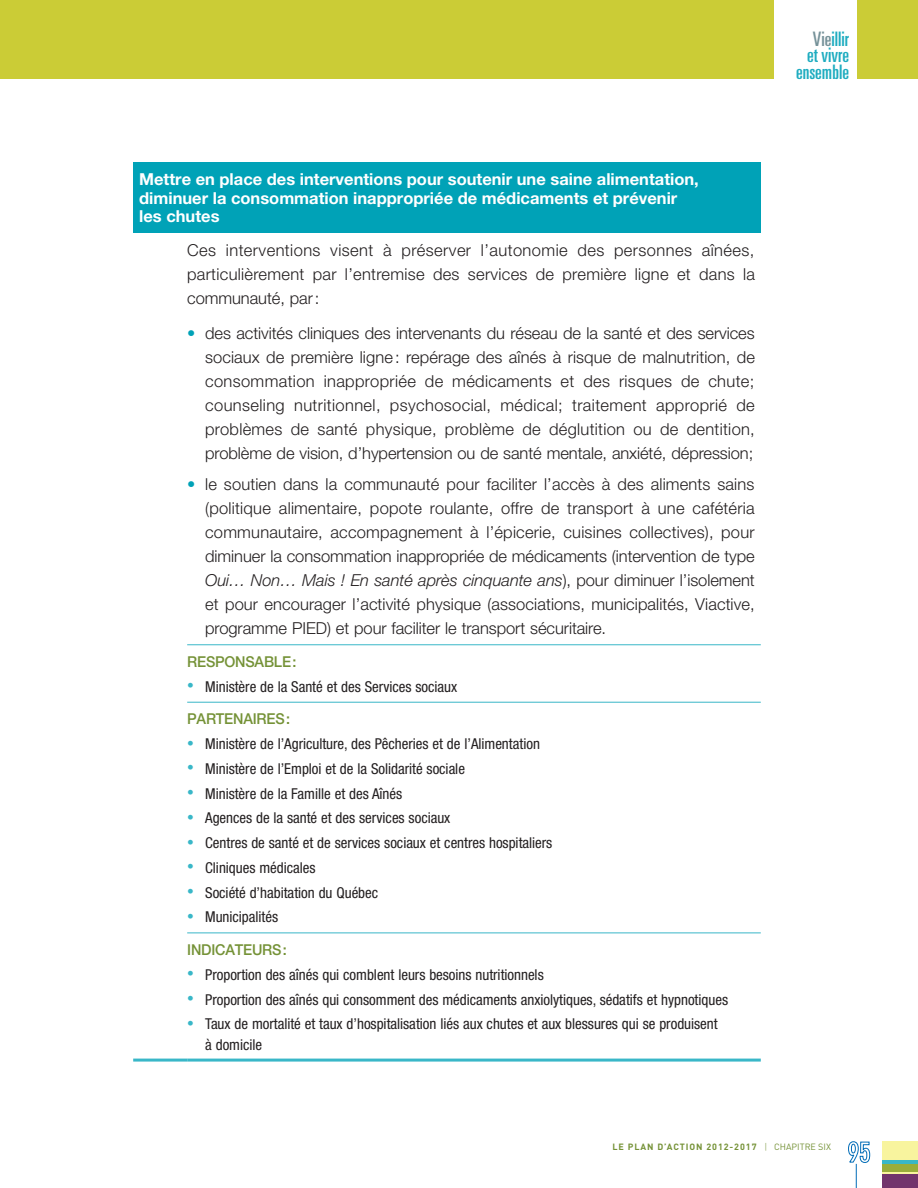
<style>
.page{position:relative;width:918px;height:1188px;background:#fff}
.page>*{position:absolute;margin:0;border:0;box-sizing:border-box;transform-origin:0 0}
.t1{font:ultra-condensed 19.95px/16.2px "Univers";color:#1eacc0;text-align:right}
.t2{font:300 16.5px/24px "Helvetica Neue";letter-spacing:-.005em;color:#231f20;text-align:justify}
.t3{font:700 16.5px/18.5px "Helvetica Neue";color:#fff}
.t4{font:condensed 15px/32.7px "Helvetica Neue";color:#231f20}
.t5{font:500 15px "Helvetica Neue";letter-spacing:-.015em;color:#759237;scale:.96 1}
.t6{font:700 9px "DIN";letter-spacing:.1em;color:#759237}
.s1{color:#00a2b7}
.s2{font-style:italic}
.s3{font-size:13.5px;color:#39b7c8}
.s4{font-weight:500;font-stretch:normal;color:#759237}
.s5{color:#769299}
.s6{font-weight:300}
.s7{font-weight:400}
</style>
<div class="page">
<div style="left:857px;top:0;width:61px;height:79px;background:#cbcc36"></div>
<div style="left:0;top:0;width:774px;height:79px;background:#cbcc36"></div>
<svg style="left:848px;top:1141px;width:22px;height:47px"></svg>
<div style="left:882px;top:1174px;width:36px;height:14px;background:#72346c"></div>
<hr style="left:882px;top:1172px;width:36px;height:2px;background:#f8f49e">
<div style="left:882px;top:1160px;width:36px;height:12px;background:#9aad3b"></div>
<hr style="left:882px;top:1160px;width:36px;height:4px;background:#39b7c8">
<div style="left:882px;top:1141px;width:36px;height:19px;background:#f8f49e"></div>
<div style="left:133px;top:162px;width:628px;height:71px;background:#00a2b7"></div>
<hr style="left:187px;top:702px;width:574px;height:1px;background:#39b7c8">
<hr style="left:187px;top:933px;width:574px;height:1px;background:#39b7c8">
<hr style="left:187px;top:644px;width:574px;height:1px;background:#39b7c8">
<hr style="left:133px;top:1059px;width:54px;height:3px;background:#39b7c8">
<hr style="left:187px;top:1059px;width:574px;height:3px;background:#39b7c8">
<p class="t3" style="left:139px;top:170px;width:561px">mettre en place des interventions pour soutenir une saine alimentation, diminuer la consommation inappropriée de médicaments et prévenir les chutes</p>
<p class="t2" style="left:187px;top:238px;width:569px">Ces interventions visent à préserver l’autonomie des personnes aînées, particulièrement par l’entremise des services de première ligne et dans la communauté, par :</p>
<p class="t2" style="left:205px;top:321px;width:551px;text-indent:-18px"><span class="s1">•</span> des activités cliniques des intervenants du réseau de la santé et des services sociaux de première ligne : repérage des aînés à risque de malnutrition, de consommation inappropriée de médicaments et des risques de chute; counseling nutritionnel, psychosocial, médical; traitement approprié de problèmes de santé physique, problème de déglutition ou de dentition, problème de vision, d’hypertension ou de santé mentale, anxiété, dépression;</p>
<p class="t2" style="left:205px;top:472px;width:551px;text-indent:-18px"><span class="s1">•</span> le soutien dans la communauté pour faciliter l’accès à des aliments sains ( politique alimentaire, popote roulante, offre de transport à une cafétéria communautaire, accompagnement à l’épicerie, cuisines collectives), pour diminuer la consommation inappropriée de médicaments (intervention de type <span class="s2">Oui… Non… Mais ! En santé après cinquante ans</span>), pour diminuer l’isolement et pour encourager l’activité physique (associations, municipalités, Viactive, programme PIED) et pour faciliter le transport sécuritaire.</p>
<p class="t5" style="left:187px;top:653px;width:115px">RESPONSABLE :</p>
<p class="t4" style="left:187px;top:670px;width:272px"><span class="s3">•</span> Ministère de la Santé et des Services sociaux<br><span class="s4">PARTENAIRES :</span></p>
<p class="t4" style="left:187px;top:727px;width:354px"><span class="s3">•</span> Ministère de l’Agriculture, des Pêcheries et de l’Alimentation</p>
<p class="t4" style="left:187px;top:752px;width:279px"><span class="s3">•</span> Ministère de l’Emploi et de la Solidarité sociale</p>
<p class="t4" style="left:187px;top:777px;width:217px"><span class="s3">•</span> Ministère de la Famille et des Aînés</p>
<p class="t4" style="left:187px;top:802px;width:265px"><span class="s3">•</span> Agences de la santé et des services sociaux</p>
<p class="t4" style="left:187px;top:826px;width:367px"><span class="s3">•</span> Centres de santé et de services sociaux et centres hospitaliers</p>
<p class="t4" style="left:187px;top:851px;width:130px"><span class="s3">•</span> Cliniques médicales</p>
<p class="t4" style="left:187px;top:876px;width:193px"><span class="s3">•</span> Société d’habitation du Québec</p>
<p class="t4" style="left:187px;top:901px;width:101px"><span class="s3">•</span> Municipalités<br><span class="s4">INDICATEURS :</span></p>
<p class="t4" style="left:187px;top:958px;width:358px"><span class="s3">•</span> Proportion des aînés qui comblent leurs besoins nutritionnels</p>
<p class="t4" style="left:187px;top:983px;width:542px"><span class="s3">•</span> Proportion des aînés qui consomment des médicaments anxiolytiques, sédatifs et hypnotiques</p>
<p class="t4" style="left:205px;top:1014px;width:514px;line-height:20.2px;text-indent:-18px"><span class="s3">•</span> Taux de mortalité et taux d’hospitalisation liés aux chutes et aux blessures qui se produisent à domicile</p>
<p class="t1" style="left:796px;top:31px;width:54px"><span class="s5">Vie</span>illir<br>et vivre ensemble</p>
<p class="t6" style="left:612px;top:1141px;width:220px">LE PLAN D’ACTION 2012-2017 <span class="s6">|</span> <span class="s7">CHAPITRE SIX</span></p>
</div>
